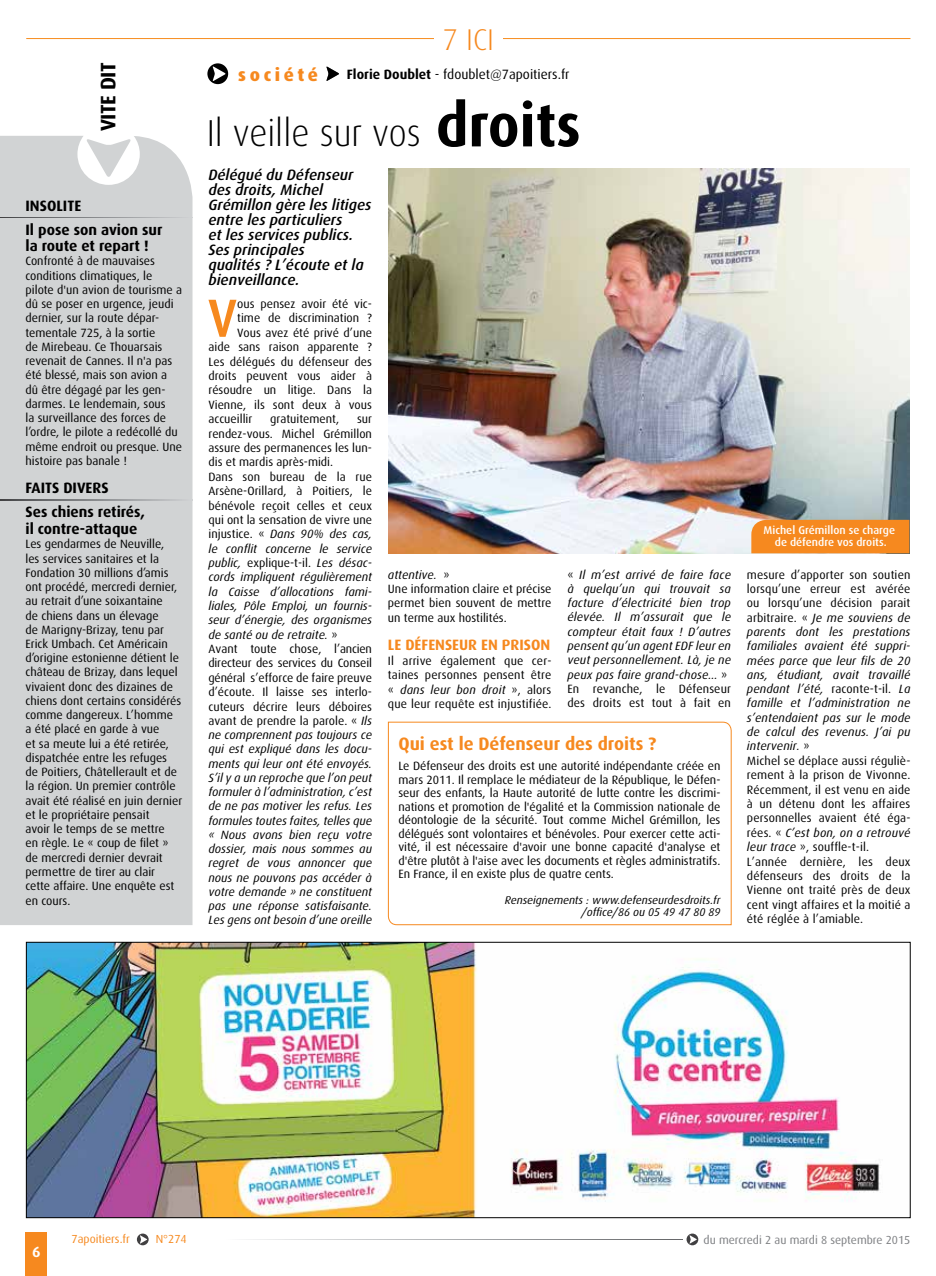
<style>
.page{position:relative;width:936px;height:1276px;background:#fff}
.page>*{position:absolute;margin:0;border:0;box-sizing:border-box;transform-origin:0 0}
.t1{font:500 53.85px "Dax";color:#f6891f}
.t2{font:300 37.5px "Dax";color:#000;scale:.95 1}
.t3{font:300 30px "Dax";color:#f6891f}
.t4{font:700 21px "Dax";color:#000}
.t5{font:700 18px "Dax";color:#f6891f}
.t6{font:800 18px "Dax";letter-spacing:.2em;color:#f6891f}
.t7{font:italic 500 15px/15px "Dax";color:#000}
.t8{font:700 15px/24px "Dax";color:#000}
.t9{font:700 15px "Dax";color:#f6891f}
.t10{font:700 15px "Dax";color:#fff}
.t11{font:13.5px "Dax";color:#000}
.t12{font:12px/14.2px "Dax";color:#000}
.t13{font:italic 12px/14.2px "Dax";color:#000}
.t14{font:11.7px "Dax";color:#7c7e81}
.t15{font:11.7px "Dax";color:#f6891f}
.t16{font:italic 11.25px/12px "Dax";color:#000;text-align:right}
.t17{font:500 11.25px/12px "Dax";color:#fff;text-align:center}
.s1{font-weight:700}
.s2{font-weight:700;font-size:60px}
.s3{font-style:normal}
.s4{font-style:italic}
</style>
<div class="page">
<div style="left:26px;top:1232px;width:21px;height:44px;background:#f6891f"></div>
<hr style="left:26px;top:38px;width:884px;height:1px;background:#f78d1e">
<div style="left:434px;top:27px;width:68px;height:23px;background:#fff"></div>
<div style="left:0;top:136px;width:192px;height:789px;background:#d1d3d4"></div>
<svg style="left:0;top:217px;width:192px;height:1px"></svg>
<img style="left:388px;top:168px;width:521px;height:385px">
<div style="left:751px;top:520px;width:158px;height:33px;background:#f6891f"></div>
<svg style="left:207px;top:63px;width:21px;height:21px"></svg>
<svg style="left:326px;top:66px;width:13px;height:15px"></svg>
<svg style="left:137px;top:1233px;width:12px;height:12px"></svg>
<svg style="left:686px;top:1233px;width:12px;height:12px"></svg>
<svg style="left:246px;top:1239px;width:436px;height:1px"></svg>
<img style="left:28px;top:944px;width:852px;height:272px">
<svg style="left:387px;top:721px;width:345px;height:204px"></svg>
<svg style="left:0;top:500px;width:192px;height:1px"></svg>
<h3 class="t4" style="left:96px;top:131px;width:71px;rotate:-90deg">vite dit</h3>
<p class="t8" style="left:26px;top:193px;width:138px">Insolite<br>Il pose son avion sur</p>
<p class="t8" style="left:26px;top:234px;width:125px">la route et repart !</p>
<p class="t12" style="left:26px;top:254px;width:158px">Confronté à de mauvaises conditions climatiques, le pilote d'un avion de tourisme a dû se poser en urgence, jeudi dernier, sur la route dépar&shy;tementale 725, à la sortie<br>de Mirebeau. Ce Thouarsais revenait de Cannes. Il n'a pas été blessé, mais son avion a dû être dégagé par les gen&shy;darmes. Le lendemain, sous<br>la surveillance des forces de l’ordre, le pilote a redécollé du même endroit ou presque. Une histoire pas banale !</p>
<p class="t8" style="left:26px;top:476px;width:121px">Faits divers<br>Ses chiens retirés,</p>
<p class="t8" style="left:26px;top:517px;width:113px">il contre-attaque</p>
<p class="t12" style="left:26px;top:537px;width:158px">Les gendarmes de Neuville,<br>les services sanitaires et la<br>Fondation 30 millions d’amis ont procédé, mercredi dernier, au retrait d’une soixantaine<br>de chiens dans un élevage<br>de Marigny-Brizay, tenu par<br>Erick Umbach. Cet Américain d’origine estonienne détient le château de Brizay, dans lequel vivaient donc des dizaines de chiens dont certains considérés comme dangereux. L’homme<br>a été placé en garde à vue<br>et sa meute lui a été retirée, dispatchée entre les refuges de Poitiers, Châtellerault et de la région. Un premier contrôle avait été réalisé en juin dernier et le propriétaire pensait<br>avoir le temps de se mettre<br>en règle. Le « coup de filet » de mercredi dernier devrait permettre de tirer au clair cette affaire. Une enquête est en cours.</p>
<h3 class="t3" style="left:442px;top:24px;width:48px">7 ICI</h3>
<h3 class="t6" style="left:238px;top:64px;width:81px">société</h3>
<p class="t11" style="left:347px;top:67px;width:224px"><span class="s1">Florie Doublet</span> - fdoublet@7apoitiers.fr</p>
<h2 class="t2" style="left:207px;top:113px;width:395px">I l veille sur vos <span class="s2">droits</span></h2>
<p class="t7" style="left:208px;top:167px;width:164px">Délégué du Défenseur des droits, Michel<br>Grémillon gère les litiges entre les particuliers<br>et les services publics.<br>Ses principales<br>qualités ? L’écoute et la bienveillance.</p>
<h1 class="t1" style="left:208px;top:288px;width:31px">V</h1>
<p class="t12" style="left:237px;top:297px;width:136px">ous pensez avoir été vic-</p>
<p class="t12" style="left:237px;top:311px;width:136px">time de discrimination ?</p>
<p class="t12" style="left:237px;top:326px;width:136px">Vous avez été privé d’une</p>
<p class="t12" style="left:208px;top:340px;width:165px">aide sans raison apparente ?</p>
<p class="t12" style="left:208px;top:354px;width:165px">Les délégués du défenseur des</p>
<p class="t12" style="left:208px;top:369px;width:165px">droits peuvent vous aider à</p>
<p class="t12" style="left:208px;top:383px;width:165px">résoudre un litige. Dans la</p>
<p class="t12" style="left:208px;top:398px;width:165px">Vienne, ils sont deux à vous</p>
<p class="t12" style="left:208px;top:412px;width:45px">accueillir</p>
<p class="t12" style="left:270px;top:412px;width:70px">gratuitement,</p>
<p class="t13" style="left:208px;top:412px;width:165px;text-indent:148px"><span class="s3">sur rendez-vous. Michel Grémillon assure des permanences les lun&shy;dis et mardis après-midi.<br>Dans son bureau de la rue<br>Arsène-Orillard, à Poitiers, le bénévole reçoit celles et ceux qui ont la sensation de vivre une injustice. «</span> Dans 90% des cas, le conflit concerne le service public, <span class="s3">explique-t-il.</span> Les désac&shy;cords impliquent régulièrement la Caisse d’allocations fami&shy;liales, Pôle Emploi, un fournis&shy;seur d’énergie, des organismes de santé ou de retraite. <span class="s3">»<br>Avant toute chose, l’ancien directeur des services du Conseil général s’efforce de faire preuve d’écoute. Il laisse ses interlo&shy;cuteurs décrire leurs déboires avant de prendre la parole. «</span> Ils ne comprennent pas toujours ce qui est expliqué dans les docu&shy;ments qui leur ont été envoyés.<br>S’il y a un reproche que l’on peut formuler à l’administration, c’est de ne pas motiver les refus. Les formules toutes faites, telles que « Nous avons bien reçu votre dossier, mais nous sommes au regret de vous annoncer que nous ne pouvons pas accéder à votre demande » ne constituent pas une réponse satisfaisante.<br>Les gens ont besoin d’une oreille</p>
<p class="t17" style="left:763px;top:524px;width:133px">Michel Grémillon se charge de défendre vos droits.</p>
<p class="t13" style="left:567px;top:567px;width:165px"><span class="s3">«</span> Il m’est arrivé de faire face à quelqu’un qui trouvait sa facture d’électricité bien trop élevée. Il m’assurait que le compteur était faux ! D’autres pensent qu’un agent EDF leur en veut personnellement. Là, je ne peux pas faire grand-chose… <span class="s3">»<br>En revanche, le Défenseur des droits est tout à fait en</span></p>
<p class="t12" style="left:746px;top:567px;width:165px">mesure d’apporter son soutien lorsqu’une erreur est avérée ou lorsqu’une décision parait arbitraire. « <span class="s4">Je me souviens de parents dont les prestations familiales avaient été suppri&shy;mées parce que leur fils de 20 ans, étudiant, avait travaillé pendant l’été,</span> raconte-t-il. <span class="s4">La famille et l’administration ne s’entendaient pas sur le mode de calcul des revenus. J’ai pu intervenir.</span> »<br>Michel se déplace aussi réguliè&shy;rement à la prison de Vivonne.<br>Récemment, il est venu en aide à un détenu dont les affaires personnelles avaient été éga&shy;rées. « <span class="s4">C’est bon, on a retrouvé leur trace</span> », souffle-t-il.<br>L’année dernière, les deux défenseurs des droits de la<br>Vienne ont traité près de deux cent vingt affaires et la moitié a été réglée à l’amiable.</p>
<p class="t12" style="left:388px;top:567px;width:165px"><span class="s4">attentive.</span> »<br>Une information claire et précise permet bien souvent de mettre un terme aux hostilités.</p>
<p class="t9" style="left:388px;top:637px;width:162px">Le défenseur en prison</p>
<p class="t12" style="left:388px;top:653px;width:165px;text-align:justify">Il arrive également que cer&shy;taines personnes pensent être « <span class="s4">dans leur bon droit</span> », alors que leur requête est injustifiée.</p>
<h3 class="t5" style="left:398px;top:733px;width:259px">Qui est le Défenseur des droits ?</h3>
<p class="t12" style="left:398px;top:759px;width:323px;line-height:13.5px;text-align:justify">Le Défenseur des droits est une autorité indépendante créée en mars 2011. Il remplace le médiateur de la République, le Défen&shy;seur des enfants, la Haute autorité de lutte contre les discrimi&shy;nations et promotion de l'égalité et la Commission nationale de déontologie de la sécurité. Tout comme Michel Grémillon, les délégués sont volontaires et bénévoles. Pour exercer cette acti&shy;vité, il est nécessaire d'avoir une bonne capacité d'analyse et d'être plutôt à l'aise avec les documents et règles administratifs.<br>En France, il en existe plus de quatre cents.</p>
<p class="t16" style="left:504px;top:894px;width:217px">Renseignements : www.defenseurdesdroits.fr /office/86 ou 05 49 47 80 89</p>
<p class="t10" style="left:32px;top:1243px;width:10px">6</p>
<p class="t15" style="left:72px;top:1233px;width:60px">7apoitiers.fr</p>
<p class="t15" style="left:156px;top:1233px;width:32px">N°274</p>
<p class="t14" style="left:703px;top:1233px;width:208px">du mercredi 2 au mardi 8 septembre 2015</p>
</div>
